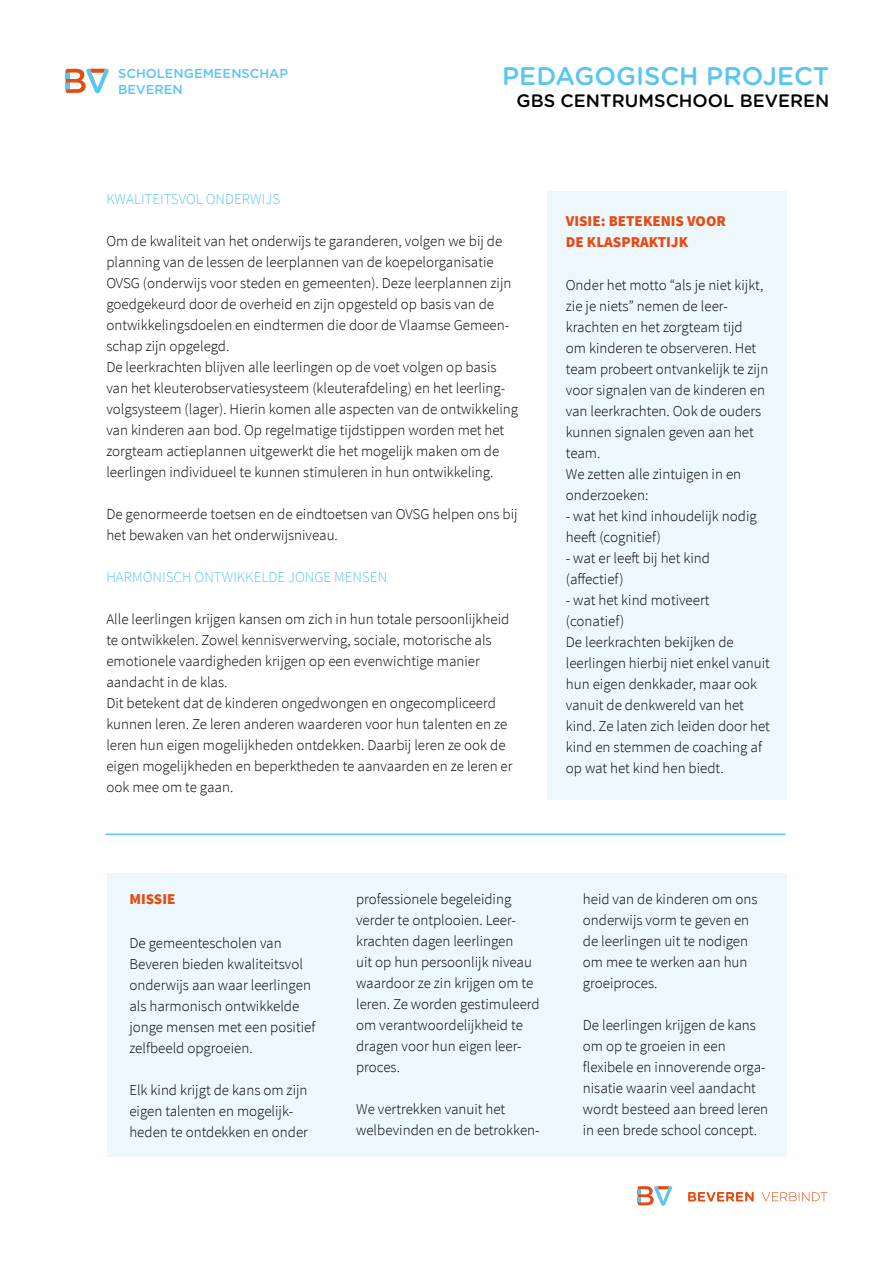
<style>
.page{position:relative;width:889px;height:1263px;background:#fff}
.page>*{position:absolute;margin:0;border:0;box-sizing:border-box;transform-origin:0 0}
.t1{font:500 25.5px "Gotham Rounded";color:#5bc5f2}
.t2{font:500 18px "Gotham Rounded";color:#000}
.t3{font:300 15px/21px "Source Sans Pro";color:#000}
.t4{font:300 15px "Source Sans Pro";color:#5bc5f2}
.t5{font:900 15px/21px "Source Sans Pro";color:#e84b12}
.t6{font:500 12.9px/15.6px "Gotham Rounded";color:#5bc5f2}
</style>
<div class="page">
<svg style="left:688px;top:1192px;width:65px;height:10px"></svg>
<svg style="left:762px;top:1192px;width:65px;height:9px"></svg>
<svg style="left:637px;top:1186px;width:35px;height:20px"></svg>
<svg style="left:66px;top:69px;width:43px;height:24px"></svg>
<div style="left:107px;top:873px;width:679px;height:284px;background:#ecf7fe"></div>
<div style="left:547px;top:191px;width:240px;height:608px;background:#ecf7fe"></div>
<hr style="left:106px;top:833px;width:679px;height:2px;background:#5bc5f2">
<p class="t6" style="left:118px;top:65px;width:171px">SCHOLENGEMEENSCHAP<br>BEVEREN</p>
<h1 class="t1" style="left:502px;top:58px;width:329px">PEDAGOGISCH PROJECT</h1>
<p class="t2" style="left:516px;top:87px;width:314px">GBS CENTRUMSCHOOL BEVEREN</p>
<p class="t4" style="left:106px;top:190px;width:175px">KWALITEITSVOL ONDERWIJS</p>
<p class="t3" style="left:106px;top:231px;width:413px">Om de kwaliteit van het onderwijs te garanderen, volgen we bij de planning van de lessen de leerplannen van de koepelorganisatie OVSG (onderwijs voor steden en gemeenten). Deze leerplannen zijn goedgekeurd door de overheid en zijn opgesteld op basis van de ontwikkelingsdoelen en eindtermen die door de Vlaamse Gemeen&shy;schap zijn opgelegd.<br>De leerkrachten blijven alle leerlingen op de voet volgen op basis van het kleuterobservatiesysteem (kleuterafdeling) en het leerling&shy;volgsysteem (lager). Hierin komen alle aspecten van de ontwikkeling van kinderen aan bod. Op regelmatige tijdstippen worden met het zorgteam actieplannen uitgewerkt die het mogelijk maken om de leerlingen individueel te kunnen stimuleren in hun ontwikkeling.</p>
<p class="t3" style="left:106px;top:504px;width:413px">De genormeerde toetsen en de eindtoetsen van OVSG helpen ons bij het bewaken van het onderwijsniveau.</p>
<p class="t4" style="left:106px;top:568px;width:282px">HARMONISCH ONTWIKKELDE JONGE MENSEN</p>
<p class="t3" style="left:106px;top:609px;width:408px">Alle leerlingen krijgen kansen om zich in hun totale persoonlijkheid te ontwikkelen. Zowel kennisverwerving, sociale, motorische als emotionele vaardigheden krijgen op een evenwichtige manier aandacht in de klas.<br>Dit betekent dat de kinderen ongedwongen en ongecompliceerd kunnen leren. Ze leren anderen waarderen voor hun talenten en ze leren hun eigen mogelijkheden ontdekken. Daarbij leren ze ook de eigen mogelijkheden en beperktheden te aanvaarden en ze leren er ook mee om te gaan.</p>
<p class="t5" style="left:566px;top:211px;width:161px">VISIE: BETEKENIS VOOR<br>DE KLASPRAKTIJK</p>
<p class="t3" style="left:566px;top:274px;width:204px">Onder het motto “als je niet kijkt, zie je niets” nemen de leer&shy;krachten en het zorgteam tijd<br>om kinderen te observeren. Het team probeert ontvankelijk te zijn voor signalen van de kinderen en van leerkrachten. Ook de ouders kunnen signalen geven aan het team.<br>We zetten alle zintuigen in en onderzoeken:</p>
<p class="t3" style="left:566px;top:505px;width:192px">- wat het kind inhoudelijk nodig heeft (cognitief)</p>
<p class="t3" style="left:566px;top:547px;width:146px">- wat er leeft bij het kind (affectief)</p>
<p class="t3" style="left:566px;top:589px;width:205px">- wat het kind motiveert (conatief)<br>De leerkrachten bekijken de leerlingen hierbij niet enkel vanuit hun eigen denkkader, maar ook vanuit de denkwereld van het kind. Ze laten zich leiden door het kind en stemmen de coaching af op wat het kind hen biedt.</p>
<p class="t5" style="left:129px;top:889px;width:48px">MISSIE</p>
<p class="t3" style="left:129px;top:932px;width:187px">De gemeentescholen van<br>Beveren bieden kwaliteitsvol onderwijs aan waar leerlingen als harmonisch ontwikkelde jonge mensen met een positief zelfbeeld opgroeien.</p>
<p class="t3" style="left:129px;top:1079px;width:180px">Elk kind krijgt de kans om zijn eigen talenten en mogelijk&shy;heden te ontdekken en onder</p>
<p class="t3" style="left:356px;top:889px;width:185px">professionele begeleiding verder te ontplooien. Leer&shy;krachten dagen leerlingen<br>uit op hun persoonlijk niveau waardoor ze zin krijgen om te leren. Ze worden gestimuleerd om verantwoordelijkheid te dragen voor hun eigen leer&shy;proces.</p>
<p class="t3" style="left:356px;top:1099px;width:185px">We vertrekken vanuit het welbevinden en de betrokken-</p>
<p class="t3" style="left:583px;top:889px;width:176px">heid van de kinderen om ons onderwijs vorm te geven en de leerlingen uit te nodigen om mee te werken aan hun groeiproces.</p>
<p class="t3" style="left:583px;top:1015px;width:187px">De leerlingen krijgen de kans om op te groeien in een flexibele en innoverende orga&shy;nisatie waarin veel aandacht wordt besteed aan breed leren in een brede school concept.</p>
</div>
